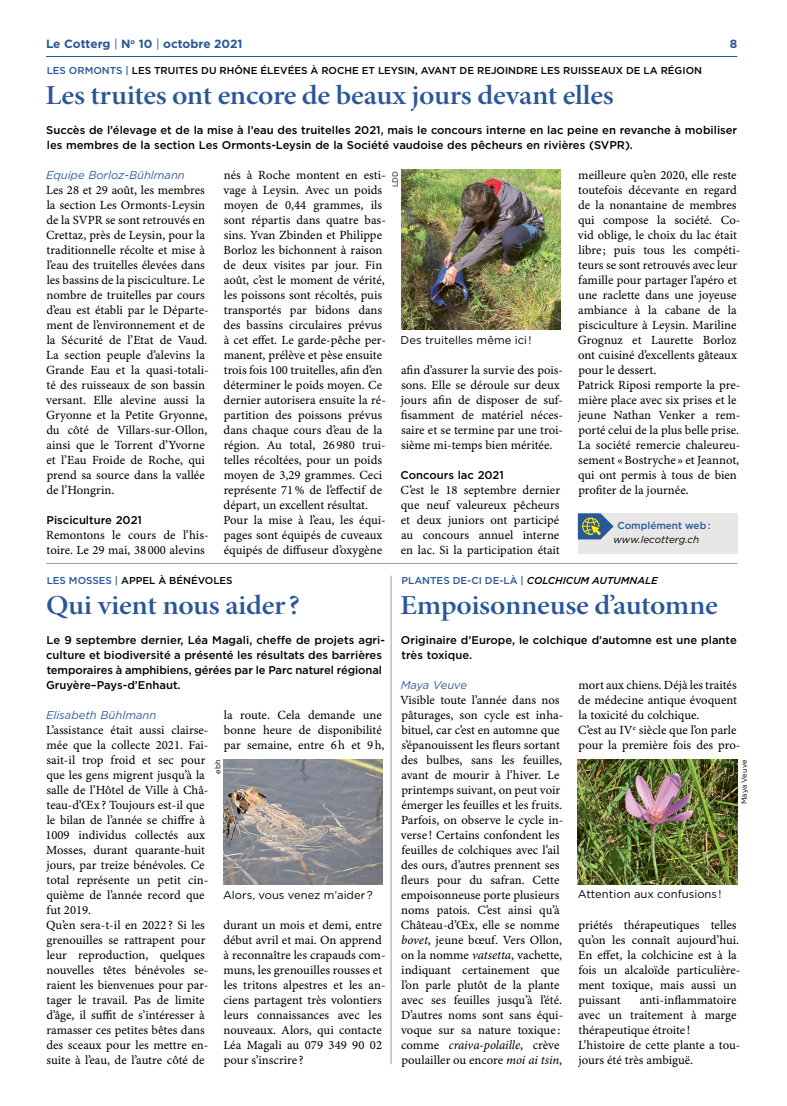
<style>
.page{position:relative;width:787px;height:1106px;background:#fff}
.page>*{position:absolute;margin:0;border:0;box-sizing:border-box;transform-origin:0 0}
.t1{font:27.5px "Minion Pro Semibold Subh";letter-spacing:-.01em;color:#2a5797;scale:1.1 1}
.t2{font:12.5px/15px "Minion Pro Capt";color:#000}
.t3{font:12.5px "Minion Pro It Capt";letter-spacing:-.005em;color:#000}
.t4{font:700 11.88px "Gotham";color:#2a5797}
.t5{font:500 11.25px/15px "Gotham";color:#000}
.t6{font:11.25px "Gotham";color:#000}
.t7{font:italic 11.25px "Gotham";color:#315d9d}
.t8{font:italic 11.25px "Gotham";letter-spacing:-.02em;color:#315d9d}
.t9{font:500 10px "Gotham";color:#000}
.t10{font:500 10px "Gotham";color:#2a5797}
.t11{font:italic 10px "Gotham";color:#000}
.t12{font:7.5px "Gotham";letter-spacing:-.02em;color:#000}
.t13{font:7.5px "Gotham";color:#000}
.s1{font-weight:400}
.s2{color:#2a5797}
.s3{font-style:italic;color:#000}
.s4{font-family:"Minion Pro It Capt"}
.s5{font-family:"Minion Pro Capt"}
</style>
<div class="page">
<hr style="left:46px;top:56px;width:691px;height:1px;background:#2a5797">
<img style="left:401px;top:170px;width:159px;height:160px">
<hr style="left:46px;top:563px;width:691px;height:1px;background:#9e9e9b">
<img style="left:223px;top:759px;width:159px;height:125px">
<img style="left:578px;top:759px;width:159px;height:125px">
<div style="left:578px;top:513px;width:159px;height:41px;background:#e7e7e7"></div>
<svg style="left:578px;top:513px;width:35px;height:26px"></svg>
<hr style="left:391px;top:575px;width:1px;height:489px;background:#9e9e9b">
<p class="t4" style="left:46px;top:37px;width:198px">Le Cotterg <span class="s1">|</span> N<sup>o</sup> 10 <span class="s1">|</span> octobre 2021</p>
<p class="t4" style="left:730px;top:37px;width:9px">8</p>
<p class="t9" style="left:47px;top:64px;width:657px"><span class="s2">LES ORMONTS |</span> LES TRUITES DU RHÔNE ÉLEVÉES À ROCHE ET LEYSIN, AVANT DE REJOINDRE LES RUISSEAUX DE LA RÉGION</p>
<h1 class="t1" style="left:45px;top:78px;width:518px">Les truites ont encore de beaux jours devant elles</h1>
<p class="t5" style="left:46px;top:122px;width:692px">Succès de l’élevage et de la mise à l’eau des truitelles 2021, mais le concours interne en lac peine en revanche à mobiliser les membres de la section Les Ormonts-Leysin de la Société vaudoise des pêcheurs en rivières (SVPR).</p>
<p class="t7" style="left:46px;top:168px;width:140px">Equipe Borloz-Bühlmann</p>
<p class="t2" style="left:46px;top:183px;width:164px">Les 28 et 29 août, les membres la section Les Ormonts-Leysin de la SVPR se sont retrouvés en<br>Crettaz, près de Leysin, pour la traditionnelle récolte et mise à l’eau des truitelles élevées dans les bassins de la pisciculture. Le nombre de truitelles par cours d’eau est établi par le Départe&shy;ment de l’environnement et de la Sécurité de l’Etat de Vaud.<br>La section peuple d’alevins la<br>Grande Eau et la quasi-totali&shy;té des ruisseaux de son bassin versant. Elle alevine aussi la<br>Gryonne et la Petite Gryonne, du côté de Villars-sur-Ollon, ainsi que le Torrent d’Yvorne et l’Eau Froide de Roche, qui prend sa source dans la vallée de l’Hongrin.</p>
<p class="t5" style="left:47px;top:512px;width:97px">Pisciculture 2021</p>
<p class="t2" style="left:46px;top:528px;width:164px">Remontons le cours de l’his&shy;toire. Le 29 mai, 38 000 alevins</p>
<p class="t2" style="left:578px;top:168px;width:164px">meilleure qu’en 2020, elle reste toutefois décevante en regard de la nonantaine de membres qui compose la société. Co&shy;vid oblige, le choix du lac était libre ; puis tous les compéti&shy;teurs se sont retrouvés avec leur famille pour partager l’apéro et une raclette dans une joyeuse ambiance à la cabane de la pisciculture à Leysin. Mariline<br>Grognuz et Laurette Borloz ont cuisiné d’excellents gâteaux pour le dessert.<br>Patrick Riposi remporte la pre&shy;mière place avec six prises et le jeune Nathan Venker a rem&shy;porté celui de la plus belle prise.<br>La société remercie chaleureu&shy;sement «Bostryche » et Jeannot, qui ont permis à tous de bien profiter de la journée.</p>
<p class="t2" style="left:223px;top:168px;width:164px">nés à Roche montent en esti&shy;vage à Leysin. Avec un poids moyen de 0,44 grammes, ils sont répartis dans quatre bas&shy;sins. Yvan Zbinden et Philippe<br>Borloz les bichonnent à raison de deux visites par jour. Fin août, c’est le moment de vérité, les poissons sont récoltés, puis transportés par bidons dans des bassins circulaires prévus à cet effet. Le garde-pêche per&shy;manent, prélève et pèse ensuite trois fois 100 truitelles, afin d’en déterminer le poids moyen. Ce dernier autorisera ensuite la ré&shy;partition des poissons prévus dans chaque cours d’eau de la région. Au total, 26 980 trui&shy;telles récoltées, pour un poids moyen de 3,29 grammes. Ceci représente 71% de l’effectif de départ, un excellent résultat.<br>Pour la mise à l’eau, les équi&shy;pages sont équipés de cuveaux équipés de diffuseur d’oxygène</p>
<p class="t13" style="left:391px;top:187px;width:18px;rotate:-90deg">LDD</p>
<p class="t6" style="left:400px;top:333px;width:132px">Des truitelles même ici!</p>
<p class="t2" style="left:400px;top:363px;width:164px">afin d’assurer la survie des pois&shy;sons. Elle se déroule sur deux jours afin de disposer de suf&shy;fisamment de matériel néces&shy;saire et se termine par une troi&shy;sième mi-temps bien méritée.</p>
<p class="t5" style="left:400px;top:467px;width:105px">Concours lac 2021</p>
<p class="t2" style="left:400px;top:483px;width:161px;text-align:justify">C’est le 18 septembre dernier que neuf valeureux pêcheurs et deux juniors ont participé au concours annuel interne en lac. Si la participation était</p>
<p class="t10" style="left:617px;top:519px;width:95px">Complément web :</p>
<p class="t11" style="left:613px;top:534px;width:87px">www.lecotterg.ch</p>
<p class="t9" style="left:47px;top:574px;width:187px"><span class="s2">LES MOSSES |</span> APPEL À BÉNÉVOLES</p>
<h1 class="t1" style="left:46px;top:588px;width:232px">Qui vient nous aider?</h1>
<p class="t5" style="left:46px;top:632px;width:340px">Le 9 septembre dernier, Léa Magali, cheffe de projets agri&shy;culture et biodiversité a présenté les résultats des barrières temporaires à amphibiens, gérées par le Parc naturel régional Gruyère–Pays-d’Enhaut.</p>
<p class="t7" style="left:46px;top:709px;width:112px">Elisabeth Bühlmann</p>
<p class="t2" style="left:45px;top:723px;width:165px">L’assistance était aussi clairse&shy;mée que la collecte 2021. Fai&shy;sait-il trop froid et sec pour que les gens migrent jusqu’à la salle de l’Hôtel de Ville à Châ&shy;teau-d’Œx ? Toujours est-il que le bilan de l’année se chiffre à<br>1009 individus collectés aux<br>Mosses, durant quarante-huit jours, par treize bénévoles. Ce total représente un petit cin&shy;quième de l’année record que fut 2019.<br>Qu’en sera-t-il en 2022 ? Si les grenouilles se rattrapent pour leur reproduction, quelques nouvelles têtes bénévoles se&shy;raient les bienvenues pour par&shy;tager le travail. Pas de limite d’âge, il suffit de s’intéresser à ramasser ces petites bêtes dans des sceaux pour les mettre en&shy;suite à l’eau, de l’autre côté de</p>
<p class="t2" style="left:224px;top:708px;width:162px">la route. Cela demande une bonne heure de disponibilité par semaine, entre 6h et 9h,</p>
<p class="t13" style="left:213px;top:774px;width:16px;rotate:-90deg">ebh</p>
<p class="t6" style="left:223px;top:888px;width:151px">Alors, vous venez m’aider?</p>
<p class="t2" style="left:223px;top:918px;width:164px">durant un mois et demi, entre début avril et mai. On apprend à reconnaître les crapauds com&shy;muns, les grenouilles rousses et les tritons alpestres et les an&shy;ciens partagent très volontiers leurs connaissances avec les nouveaux. Alors, qui contacte<br>Léa Magali au 079 349 90 02 pour s’inscrire ?</p>
<p class="t10" style="left:401px;top:574px;width:258px">PLANTES DE-CI DE-LÀ | <span class="s3">COLCHICUM AUTUMNALE</span></p>
<h1 class="t1" style="left:400px;top:588px;width:290px">Empoisonneuse d’automne</h1>
<p class="t5" style="left:401px;top:632px;width:337px">Originaire d’Europe, le colchique d’automne est une plante très toxique.</p>
<p class="t8" style="left:401px;top:678px;width:68px">Maya Veuve</p>
<p class="t2" style="left:400px;top:693px;width:165px">Visible toute l’année dans nos pâturages, son cycle est inha&shy;bituel, car c’est en automne que s’épanouissent les fleurs sortant des bulbes, sans les feuilles, avant de mourir à l’hiver. Le printemps suivant, on peut voir émerger les feuilles et les fruits.<br>Parfois, on observe le cycle in&shy;verse ! Certains confondent les feuilles de colchiques avec l’ail des ours, d’autres prennent ses fleurs pour du safran. Cette empoisonneuse porte plusieurs noms patois. C’est ainsi qu’à<br>Château-d’Œx, elle se nomme <span class="s4">bovet</span>, jeune bœuf. Vers Ollon, on la nomme <span class="s4">vatsetta</span>, vachette, indiquant certainement que l’on parle plutôt de la plante avec ses feuilles jusqu’à l’été.<br>D’autres noms sont sans équi&shy;voque sur sa nature toxique :</p>
<p class="t3" style="left:401px;top:1037px;width:160px"><span class="s5">comme</span> craiva-polaille<span class="s5">, crève</span></p>
<p class="t2" style="left:401px;top:1053px;width:162px">poulailler ou encore <span class="s4">moi ai tsin</span>,</p>
<p class="t2" style="left:578px;top:678px;width:164px">mort aux chiens. Déjà les traités de médecine antique évoquent la toxicité du colchique.<br>C’est au IV<sup>e</sup> siècle que l’on parle pour la première fois des pro-</p>
<p class="t12" style="left:740px;top:804px;width:46px;rotate:-90deg">Maya Veuve</p>
<p class="t6" style="left:578px;top:887px;width:145px">Attention aux confusions !</p>
<p class="t2" style="left:578px;top:918px;width:164px">priétés thérapeutiques telles qu’on les connaît aujourd’hui.<br>En effet, la colchicine est à la fois un alcaloïde particulière&shy;ment toxique, mais aussi un puissant</p>
<p class="t2" style="left:578px;top:993px;width:164px;text-indent:62px">anti-inflammatoire avec un traitement à marge thérapeutique étroite !<br>L’histoire de cette plante a tou&shy;jours été très ambiguë.</p>
</div>
